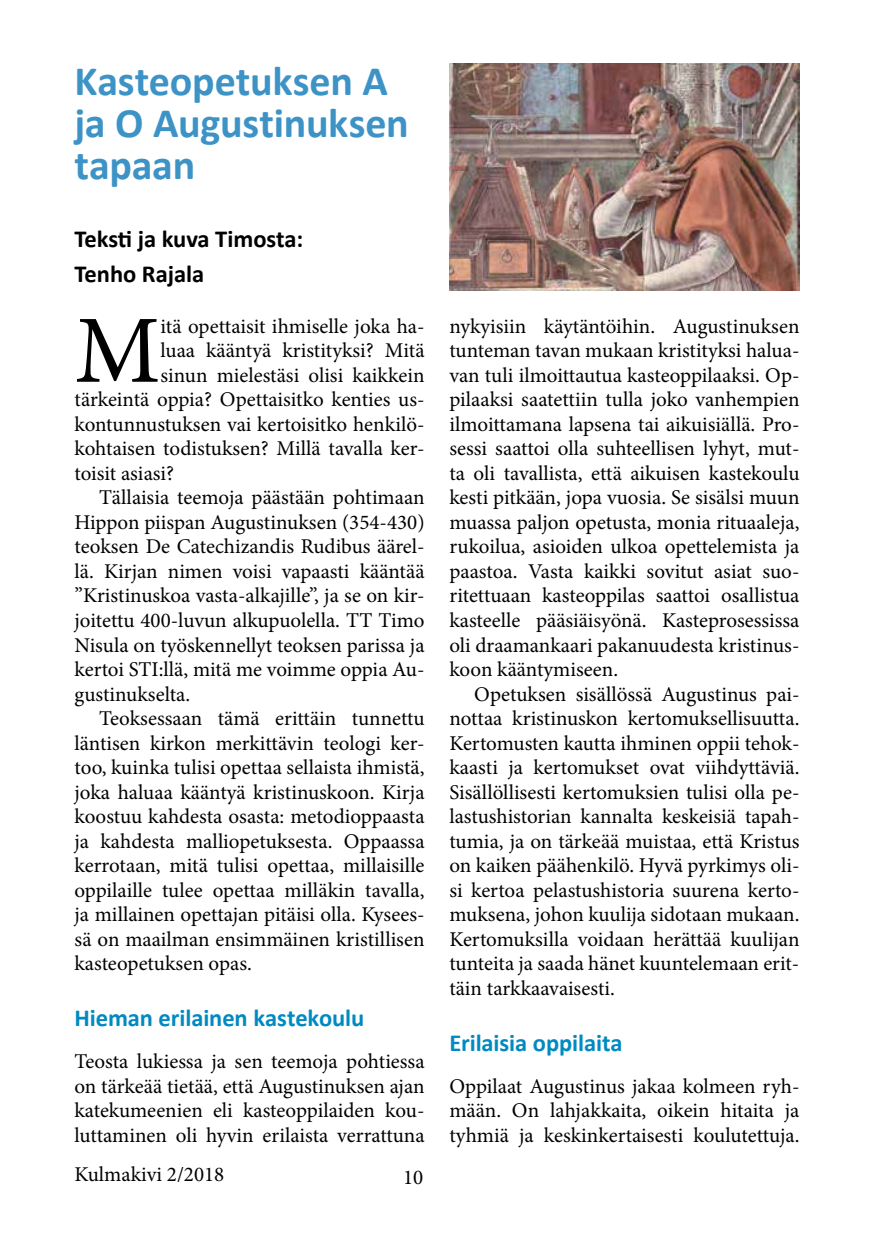
<style>
.page{position:relative;width:874px;height:1241px;background:#fff}
.page>*{position:absolute;margin:0;border:0;box-sizing:border-box;transform-origin:0 0}
.t1{font:96.42px "Minion Pro";color:#000}
.t2{font:700 42px/42px "Calibri";letter-spacing:-.005em;color:#3d93c6}
.t3{font:700 24.5px "Calibri";letter-spacing:-.005em;color:#008ac1}
.t4{font:700 24.5px/34.3px "Calibri";color:#000}
.t5{font:21px/24.5px "Minion Pro";color:#000;text-align:justify}
</style>
<div class="page">
<img style="left:449px;top:63px;width:350px;height:227px">
<h2 class="t2" style="left:74px;top:59px;width:336px">Kasteopetuksen A ja O Augustinuksen tapaan</h2>
<p class="t4" style="left:74px;top:222px;width:230px">Teksti ja kuva Timosta:<br>Tenho Rajala</p>
<h1 class="t1" style="left:74px;top:286px;width:87px">M</h1>
<p class="t5" style="left:160px;top:314px;width:265px">itä opettaisit ihmiselle joka ha-</p>
<p class="t5" style="left:160px;top:338px;width:265px">luaa kääntyä kristityksi? Mitä</p>
<p class="t5" style="left:160px;top:363px;width:265px">sinun mielestäsi olisi kaikkein</p>
<p class="t5" style="left:74px;top:387px;width:351px">tärkeintä oppia? Opettaisitko kenties us-</p>
<p class="t5" style="left:74px;top:412px;width:351px">kontunnustuksen vai kertoisitko henkilö-</p>
<p class="t5" style="left:74px;top:436px;width:351px">kohtaisen todistuksen? Millä tavalla ker-</p>
<p class="t5" style="left:74px;top:461px;width:101px">toisit asiasi?</p>
<p class="t5" style="left:99px;top:485px;width:326px">Tällaisia teemoja päästään pohtimaan</p>
<p class="t5" style="left:74px;top:510px;width:351px">Hippon piispan Augustinuksen (354-430)</p>
<p class="t5" style="left:74px;top:534px;width:351px">teoksen De Catechizandis Rudibus äärel-</p>
<p class="t5" style="left:74px;top:559px;width:351px">lä. Kirjan nimen voisi vapaasti kääntää</p>
<p class="t5" style="left:74px;top:583px;width:351px">”Kristinuskoa vasta-alkajille”, ja se on kir-</p>
<p class="t5" style="left:74px;top:608px;width:351px">joitettu 400-luvun alkupuolella. TT Timo</p>
<p class="t5" style="left:74px;top:632px;width:351px">Nisula on työskennellyt teoksen parissa ja</p>
<p class="t5" style="left:74px;top:657px;width:351px">kertoi STI:llä, mitä me voimme oppia Au-</p>
<p class="t5" style="left:74px;top:681px;width:117px">gustinukselta.</p>
<p class="t5" style="left:99px;top:706px;width:326px">Teoksessaan tämä erittäin tunnettu</p>
<p class="t5" style="left:74px;top:730px;width:351px">läntisen kirkon merkittävin teologi ker-</p>
<p class="t5" style="left:74px;top:755px;width:351px">too, kuinka tulisi opettaa sellaista ihmistä,</p>
<p class="t5" style="left:74px;top:779px;width:351px">joka haluaa kääntyä kristinuskoon. Kirja</p>
<p class="t5" style="left:74px;top:804px;width:351px">koostuu kahdesta osasta: metodioppaasta</p>
<p class="t5" style="left:74px;top:828px;width:351px">ja kahdesta malliopetuksesta. Oppaassa</p>
<p class="t5" style="left:74px;top:853px;width:351px">kerrotaan, mitä tulisi opettaa, millaisille</p>
<p class="t5" style="left:74px;top:877px;width:351px">oppilaille tulee opettaa milläkin tavalla,</p>
<p class="t5" style="left:74px;top:902px;width:351px">ja millainen opettajan pitäisi olla. Kysees-</p>
<p class="t5" style="left:74px;top:926px;width:351px">sä on maailman ensimmäinen kristillisen</p>
<p class="t5" style="left:74px;top:951px;width:179px">kasteopetuksen opas.</p>
<p class="t3" style="left:74px;top:1000px;width:291px">Hieman erilainen kastekoulu</p>
<p class="t5" style="left:74px;top:1049px;width:351px">Teosta lukiessa ja sen teemoja pohtiessa on tärkeää tietää, että Augustinuksen ajan katekumeenien eli kasteoppilaiden kou&shy;luttaminen oli hyvin erilaista verrattuna</p>
<p class="t5" style="left:74px;top:1161px;width:151px">Kulmakivi 2/2018</p>
<p class="t5" style="left:403px;top:1164px;width:22px">10</p>
<p class="t5" style="left:449px;top:314px;width:351px">nykyisiin käytäntöihin. Augustinuksen tunteman tavan mukaan kristityksi halua&shy;van tuli ilmoittautua kasteoppilaaksi. Op&shy;pilaaksi saatettiin tulla joko vanhempien ilmoittamana lapsena tai aikuisiällä. Pro&shy;sessi saattoi olla suhteellisen lyhyt, mut&shy;ta oli tavallista, että aikuisen kastekoulu kesti pitkään, jopa vuosia. Se sisälsi muun muassa paljon opetusta, monia rituaaleja, rukoilua, asioiden ulkoa opettelemista ja paastoa. Vasta kaikki sovitut asiat suo&shy;ritettuaan kasteoppilas saattoi osallistua kasteelle pääsiäisyönä. Kasteprosessissa oli draamankaari pakanuudesta kristinus&shy;koon kääntymiseen.</p>
<p class="t5" style="left:449px;top:681px;width:351px;text-indent:25px">Opetuksen sisällössä Augustinus pai&shy;nottaa kristinuskon kertomuksellisuutta.<br>Kertomusten kautta ihminen oppii tehok&shy;kaasti ja kertomukset ovat viihdyttäviä.<br>Sisällöllisesti kertomuksien tulisi olla pe&shy;lastushistorian kannalta keskeisiä tapah&shy;tumia, ja on tärkeää muistaa, että Kristus on kaiken päähenkilö. Hyvä pyrkimys oli&shy;si kertoa pelastushistoria suurena kerto&shy;muksena, johon kuulija sidotaan mukaan.<br>Kertomuksilla voidaan herättää kuulijan tunteita ja saada hänet kuuntelemaan erit&shy;täin tarkkaavaisesti.</p>
<p class="t3" style="left:449px;top:1025px;width:175px">Erilaisia oppilaita</p>
<p class="t5" style="left:449px;top:1073px;width:351px">Oppilaat Augustinus jakaa kolmeen ryh&shy;mään. On lahjakkaita, oikein hitaita ja tyhmiä ja keskinkertaisesti koulutettuja.</p>
</div>
